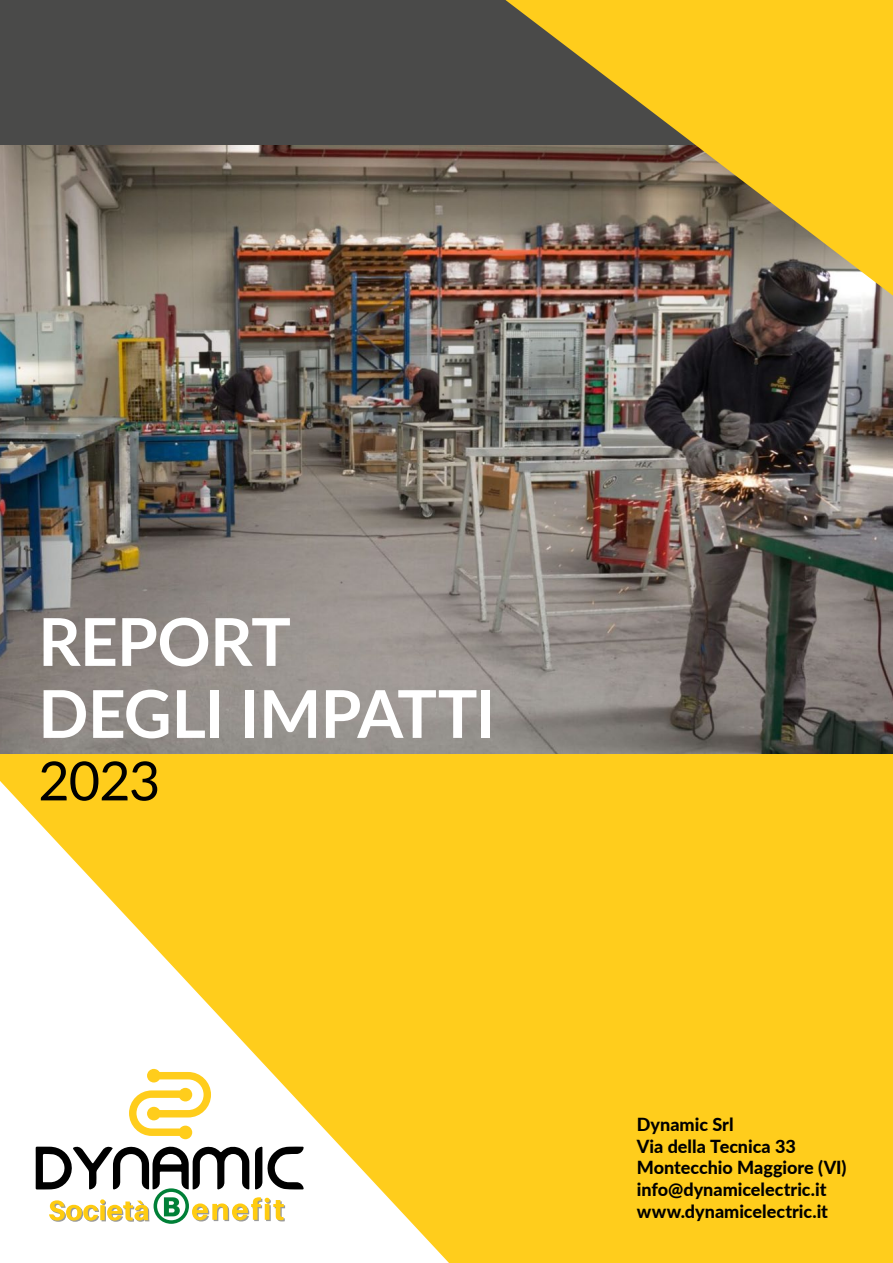
<style>
.page{position:relative;width:893px;height:1263px;background:#fff}
.page>*{position:absolute;margin:0;border:0;box-sizing:border-box;transform-origin:0 0}
.t1{font:700 66px/72px "Lato";letter-spacing:-.01em;color:#fff}
.t2{font:54px "Lato";color:#000}
.t3{font:800 18px/21.6px "Lato";color:#000}
</style>
<div class="page">
<div style="left:0;top:202px;width:893px;height:1061px;background:#ffcd1c"></div>
<svg style="left:0;top:781px;width:449px;height:482px"></svg>
<div style="left:0;top:0;width:893px;height:147px;background:#4a4a49"></div>
<img style="left:0;top:145px;width:893px;height:608px">
<svg style="left:129px;top:1069px;width:82px;height:70px"></svg>
<svg style="left:36px;top:1145px;width:268px;height:79px;background:#bcbba9"></svg>
<img style="left:505px;top:0;width:273px;height:296px">
<svg style="left:778px;top:0;width:115px;height:493px;background:#bca044"></svg>
<h1 class="t1" style="left:38px;top:603px;width:459px">REPORT<br>DEGLI IMPATTI</h1>
<h2 class="t2" style="left:38px;top:742px;width:123px">2023</h2>
<p class="t3" style="left:637px;top:1113px;width:211px">Dynamic Srl<br>Via della Tecnica 33<br>Montecchio Maggiore (VI) info@dynamicelectric.it www.dynamicelectric.it</p>
</div>
